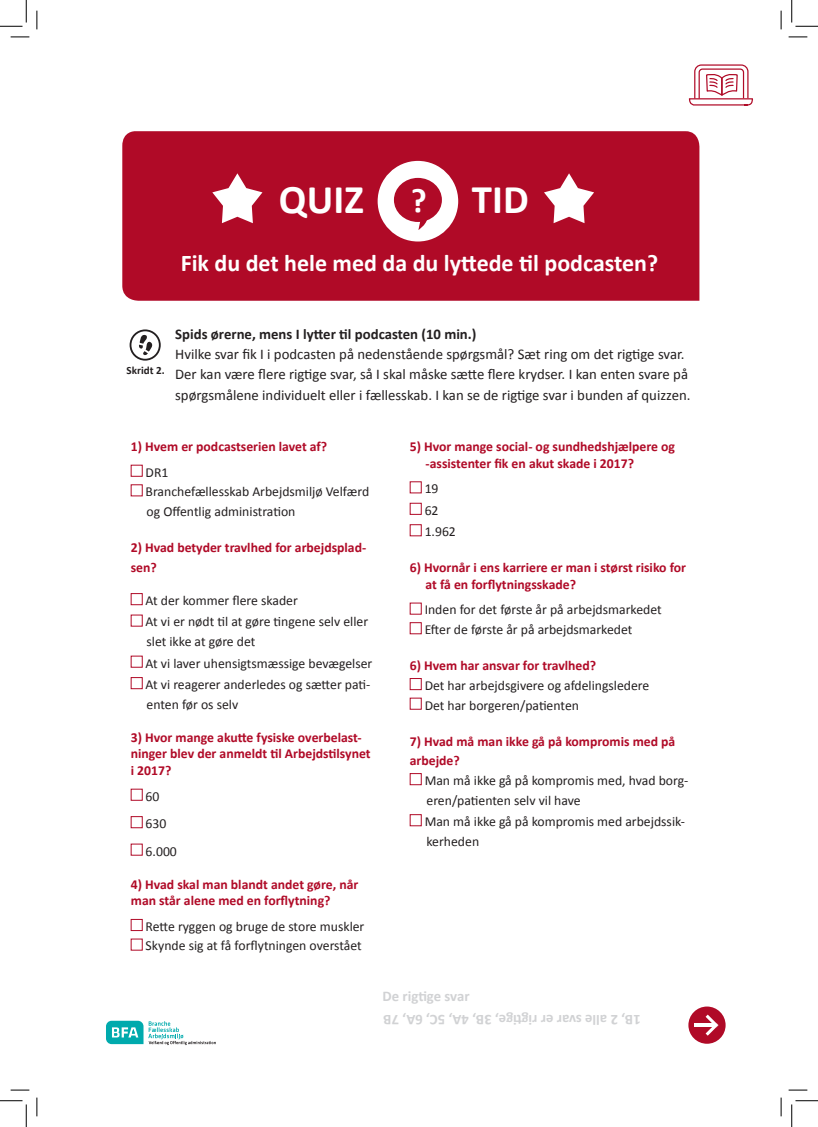
<style>
.page{position:relative;width:818px;height:1127px;background:#fff}
.page>*{position:absolute;margin:0;border:0;box-sizing:border-box;transform-origin:0 0}
.t1{font:700 40.88px "Calibri";color:#fff}
.t2{font:700 34.5px "Calibri";color:#fff}
.t3{font:700 24px "Calibri";color:#fff}
.t4{font:14.75px/20.2px "Calibri";color:#231f20}
.t5{font:700 14.75px "Calibri";color:#d1d2d4}
.t6{font:700 14.75px "Calibri";color:#231f20}
.t7{font:13.75px/19.6px "Calibri";color:#231f20}
.t8{font:700 13.75px/16.6px "Calibri";color:#b00a27}
.t9{font:700 11.12px "Calibri";color:#231f20}
</style>
<div class="page">
<div style="left:131px;top:465px;width:12px;height:11px;border:1px solid #b00a27"></div>
<div style="left:131px;top:484px;width:12px;height:12px;border:1px solid #b00a27"></div>
<div style="left:131px;top:593px;width:12px;height:12px;border:1px solid #b00a27"></div>
<div style="left:131px;top:614px;width:12px;height:12px;border:1px solid #b00a27"></div>
<div style="left:131px;top:655px;width:12px;height:12px;border:1px solid #b00a27"></div>
<div style="left:131px;top:677px;width:12px;height:11px;border:1px solid #b00a27"></div>
<div style="left:131px;top:788px;width:12px;height:12px;border:1px solid #b00a27"></div>
<div style="left:131px;top:816px;width:12px;height:11px;border:1px solid #b00a27"></div>
<div style="left:131px;top:843px;width:12px;height:12px;border:1px solid #b00a27"></div>
<div style="left:131px;top:918px;width:12px;height:12px;border:1px solid #b00a27"></div>
<div style="left:131px;top:938px;width:12px;height:12px;border:1px solid #b00a27"></div>
<div style="left:410px;top:503px;width:11px;height:11px;border:1px solid #b00a27"></div>
<div style="left:410px;top:524px;width:11px;height:12px;border:1px solid #b00a27"></div>
<div style="left:410px;top:622px;width:11px;height:12px;border:1px solid #b00a27"></div>
<div style="left:410px;top:678px;width:11px;height:11px;border:1px solid #b00a27"></div>
<div style="left:410px;top:773px;width:11px;height:11px;border:1px solid #b00a27"></div>
<div style="left:410px;top:814px;width:11px;height:11px;border:1px solid #b00a27"></div>
<div style="left:122px;top:131px;width:578px;height:170px;background:#b00a27"></div>
<div style="left:378px;top:161px;width:80px;height:80px;background:#fff;border-radius:50%"></div>
<div style="left:394px;top:178px;width:48px;height:44px;background:#b00a27;border-radius:50%"></div>
<svg style="left:418px;top:220px;width:10px;height:10px"></svg>
<svg style="left:544px;top:173px;width:50px;height:50px"></svg>
<svg style="left:212px;top:173px;width:50px;height:50px"></svg>
<div style="left:130px;top:329px;width:31px;height:31px;border:2px solid #231f20;border-radius:50%"></div>
<svg style="left:138px;top:333px;width:18px;height:23px"></svg>
<svg style="left:688px;top:64px;width:65px;height:42px"></svg>
<div style="left:688px;top:1006px;width:37px;height:37px;background:#b00a27;border-radius:50%"></div>
<hr style="left:694px;top:1023px;width:20px;height:3px;background:#fff">
<svg style="left:705px;top:1014px;width:13px;height:21px"></svg>
<svg style="left:106px;top:1020px;width:110px;height:24px"></svg>
<svg style="left:11px;top:36px;width:18px;height:2px"></svg>
<svg style="left:788px;top:36px;width:19px;height:2px"></svg>
<svg style="left:11px;top:1089px;width:18px;height:1px"></svg>
<svg style="left:788px;top:1089px;width:19px;height:1px"></svg>
<svg style="left:36px;top:11px;width:2px;height:18px"></svg>
<svg style="left:36px;top:1097px;width:2px;height:18px"></svg>
<svg style="left:780px;top:11px;width:2px;height:18px"></svg>
<svg style="left:780px;top:1097px;width:2px;height:18px"></svg>
<svg style="left:0;top:0;width:27px;height:27px"></svg>
<svg style="left:0;top:1100px;width:27px;height:26px"></svg>
<svg style="left:791px;top:0;width:27px;height:27px"></svg>
<svg style="left:791px;top:1100px;width:27px;height:26px"></svg>
<p class="t1" style="left:279px;top:171px;width:87px">QUIZ</p>
<p class="t1" style="left:472px;top:171px;width:58px">TID</p>
<p class="t3" style="left:181px;top:246px;width:479px">Fik du det hele med da du lyttede til podcasten?</p>
<p class="t2" style="left:411px;top:176px;width:17px">?</p>
<p class="t6" style="left:175px;top:323px;width:303px">Spids ørerne, mens I lytter til podcasten (10 min.)</p>
<p class="t4" style="left:175px;top:343px;width:511px">Hvilke svar fik I i podcasten på nedenstående spørgsmål? Sæt ring om det rigtige svar.</p>
<p class="t4" style="left:175px;top:364px;width:517px">Der kan være flere rigtige svar, så I skal måske sætte flere krydser. I kan enten svare på spørgsmålene individuelt eller i fællesskab. I kan se de rigtige svar i bunden af quizzen.</p>
<p class="t8" style="left:131px;top:437px;width:198px">1) Hvem er podcastserien lavet af?</p>
<p class="t7" style="left:146px;top:461px;width:24px">DR1</p>
<p class="t7" style="left:146px;top:481px;width:225px">Branchefællesskab Arbejdsmiljø Velfærd og Offentlig administration</p>
<p class="t8" style="left:131px;top:537px;width:237px;line-height:19.6px">2) Hvad betyder travlhed for arbejdsplad&shy;sen?</p>
<p class="t7" style="left:146px;top:590px;width:154px">At der kommer flere skader</p>
<p class="t7" style="left:146px;top:611px;width:224px">At vi er nødt til at gøre tingene selv eller slet ikke at gøre det</p>
<p class="t7" style="left:146px;top:652px;width:228px">At vi laver uhensigtsmæssige bevægelser</p>
<p class="t7" style="left:146px;top:674px;width:226px">At vi reagerer anderledes og sætter pati&shy;enten før os selv</p>
<p class="t8" style="left:131px;top:728px;width:241px">3) Hvor mange akutte fysiske overbelast&shy;ninger blev der anmeldt til Arbejdstilsynet i 2017?</p>
<p class="t7" style="left:146px;top:785px;width:15px">60</p>
<p class="t7" style="left:146px;top:813px;width:22px">630</p>
<p class="t7" style="left:146px;top:840px;width:33px">6.000</p>
<p class="t8" style="left:131px;top:875px;width:229px">4) Hvad skal man blandt andet gøre, når man står alene med en forflytning?</p>
<p class="t7" style="left:146px;top:915px;width:220px">Rette ryggen og bruge de store muskler</p>
<p class="t7" style="left:146px;top:935px;width:218px">Skynde sig at få forflytningen overstået</p>
<p class="t9" style="left:127px;top:362px;width:40px">Skridt 2.</p>
<p class="t8" style="left:425px;top:437px;width:251px;text-indent:-16px">5) Hvor mange social- og sundhedshjælpere og -assistenter fik en akut skade i 2017?</p>
<p class="t7" style="left:425px;top:478px;width:15px">19</p>
<p class="t7" style="left:425px;top:500px;width:15px">62</p>
<p class="t7" style="left:425px;top:521px;width:33px">1.962</p>
<p class="t8" style="left:425px;top:559px;width:262px;text-indent:-16px">6) Hvornår i ens karriere er man i størst risiko for at få en forflytningsskade?</p>
<p class="t7" style="left:425px;top:599px;width:239px">Inden for det første år på arbejdsmarkedet</p>
<p class="t7" style="left:425px;top:619px;width:209px">Efter de første år på arbejdsmarkedet</p>
<p class="t8" style="left:410px;top:656px;width:188px">6) Hvem har ansvar for travlhed?</p>
<p class="t7" style="left:425px;top:675px;width:226px">Det har arbejdsgivere og afdelingsledere</p>
<p class="t7" style="left:425px;top:694px;width:156px">Det har borgeren/patienten</p>
<p class="t8" style="left:410px;top:730px;width:267px;line-height:19.6px">7) Hvad må man ikke gå på kompromis med på arbejde?</p>
<p class="t7" style="left:425px;top:770px;width:265px">Man må ikke gå på kompromis med, hvad borg&shy;eren/patienten selv vil have</p>
<p class="t7" style="left:425px;top:811px;width:262px">Man må ikke gå på kompromis med arbejdssik&shy;kerheden</p>
<p class="t5" style="left:382px;top:985px;width:89px">De rigtige svar</p>
<p class="t5" style="left:641px;top:1029px;width:259px;rotate:-180deg">1B, 2 alle svar er rigtige, 3B, 4A, 5C, 6A, 7B</p>
</div>
